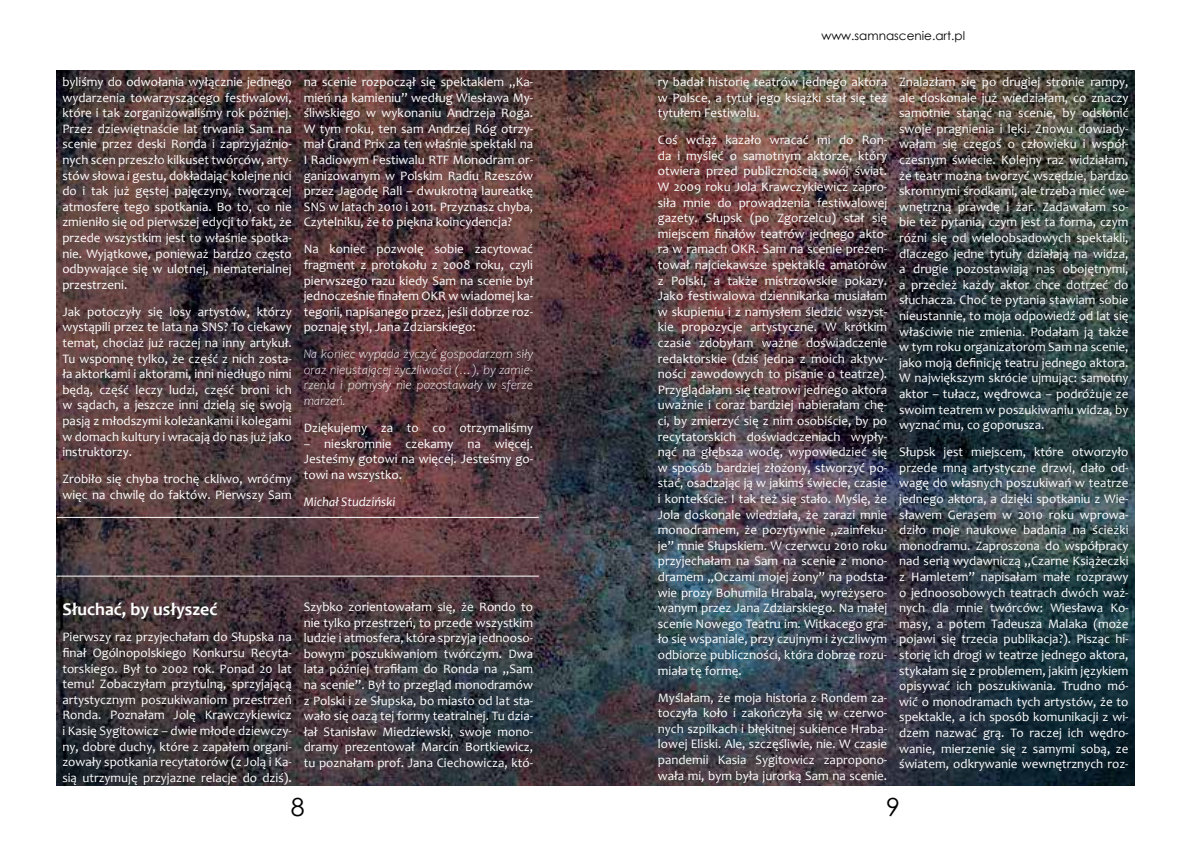
<style>
.page{position:relative;width:1191px;height:842px;background:#fff}
.page>*{position:absolute;margin:0;border:0;box-sizing:border-box;transform-origin:0 0}
.t1{font:25px "Century Gothic";color:#000}
.t2{font:700 18px "Candara";color:#fff}
.t3{font:13px/15.6px "Candara";color:#fff;text-align:justify}
.t4{font:italic 300 13px/15.6px "Candara";color:#fff;text-align:justify}
.t5{font:italic 13px "Candara";color:#fff}
.t6{font:12px "Century Gothic";color:#000}
</style>
<div class="page">
<img style="left:57px;top:71px;width:1077px;height:714px">
<hr style="left:57px;top:517px;width:482px;height:1px;background:#fff">
<hr style="left:57px;top:576px;width:482px;height:1px;background:#fff">
<p class="t3" style="left:62px;top:74px;width:231px">byliśmy do odwołania wyłącznie jednego wydarzenia towarzyszącego festiwalowi, które i tak zorganizowaliśmy rok później.<br>Przez dziewiętnaście lat trwania Sam na scenie przez deski Ronda i zaprzyjaźnio&shy;nych scen przeszło kilkuset twórców, arty&shy;stów słowa i gestu, dokładając kolejne nici do i tak już gęstej pajęczyny, tworzącej atmosferę tego spotkania. Bo to, co nie zmieniło się od pierwszej edycji to fakt, że przede wszystkim jest to właśnie spotka&shy;nie. Wyjątkowe, ponieważ bardzo często odbywające się w ulotnej, niematerialnej przestrzeni.</p>
<p class="t3" style="left:62px;top:304px;width:231px">Jak potoczyły się losy artystów, którzy wystąpili przez te lata na SNS? To ciekawy temat, chociaż już raczej na inny artykuł.<br>Tu wspomnę tylko, że część z nich zosta&shy;ła aktorkami i aktorami, inni niedługo nimi będą, część leczy ludzi, część broni ich w sądach, a jeszcze inni dzielą się swoją pasją z młodszymi koleżankami i kolegami w domach kultury i wracają do nas już jako instruktorzy.</p>
<p class="t3" style="left:62px;top:471px;width:231px">Zrobiło się chyba trochę ckliwo, wróćmy więc na chwilę do faktów. Pierwszy Sam</p>
<p class="t3" style="left:304px;top:74px;width:231px">na scenie rozpoczął się spektaklem „Ka&shy;mień na kamieniu” według Wiesława My&shy;śliwskiego w wykonaniu Andrzeja Roga.<br>W tym roku, ten sam Andrzej Róg otrzy&shy;mał Grand Prix za ten właśnie spektakl na I Radiowym Festiwalu RTF Monodram or&shy;ganizowanym w Polskim Radiu Rzeszów przez Jagodę Rall – dwukrotną laureatkę SNS w latach 2010 i 2011. Przyznasz chyba, Czytelniku, że to piękna koincydencja?</p>
<p class="t3" style="left:304px;top:241px;width:231px">Na koniec pozwolę sobie zacytować fragment z protokołu z 2008 roku, czyli pierwszego razu kiedy Sam na scenie był jednocześnie finałem OKR w wiadomej ka&shy;tegorii, napisanego przez, jeśli dobrze roz&shy;poznaję styl, Jana Zdziarskiego:</p>
<p class="t4" style="left:304px;top:346px;width:231px">Na koniec wypada życzyć gospodarzom siły oraz nieustającej życzliwości (…), by zamie&shy;rzenia i pomysły nie pozostawały w sferze marzeń.</p>
<p class="t3" style="left:304px;top:420px;width:231px">Dziękujemy za to co otrzymaliśmy</p>
<p class="t3" style="left:304px;top:435px;width:231px">– nieskromnie czekamy na więcej.<br>Jesteśmy gotowi na więcej. Jesteśmy go&shy;towi na wszystko.</p>
<p class="t5" style="left:304px;top:493px;width:93px">Michał Studziński</p>
<h2 class="t2" style="left:62px;top:597px;width:156px">Słuchać, by usłyszeć</h2>
<p class="t3" style="left:62px;top:629px;width:231px">Pierwszy raz przyjechałam do Słupska na finał Ogólnopolskiego Konkursu Recyta&shy;torskiego. Był to 2002 rok. Ponad 20 lat temu! Zobaczyłam przytulną, sprzyjającą artystycznym poszukiwaniom przestrzeń Ronda. Poznałam Jolę Krawczykiewicz i Kasię Sygitowicz – dwie młode dziewczy&shy;ny, dobre duchy, które z zapałem organi&shy;zowały spotkania recytatorów (z Jolą i Ka&shy;sią utrzymuję przyjazne relacje do dziś).</p>
<p class="t3" style="left:304px;top:599px;width:231px">Szybko zorientowałam się, że Rondo to nie tylko przestrzeń, to przede wszystkim ludzie i atmosfera, która sprzyja jednooso&shy;bowym poszukiwaniom twórczym. Dwa lata później trafiłam do Ronda na „Sam na scenie”. Był to przegląd monodramów z Polski i ze Słupska, bo miasto od lat sta&shy;wało się oazą tej formy teatralnej. Tu dzia&shy;łał Stanisław Miedziewski, swoje mono&shy;dramy prezentował Marcin Bortkiewicz, tu poznałam prof. Jana Ciechowicza, któ-</p>
<h1 class="t1" style="left:291px;top:789px;width:15px">8</h1>
<p class="t6" style="left:821px;top:27px;width:145px">www.samnascenie.art.pl</p>
<p class="t3" style="left:658px;top:74px;width:231px">ry badał historię teatrów jednego aktora w Polsce, a tytuł jego książki stał się też tytułem Festiwalu.</p>
<p class="t3" style="left:658px;top:132px;width:231px">Coś wciąż kazało wracać mi do Ron&shy;da i myśleć o samotnym aktorze, który otwiera przed publicznością swój świat.<br>W 2009 roku Jola Krawczykiewicz zapro&shy;siła mnie do prowadzenia festiwalowej gazety. Słupsk (po Zgorzelcu) stał się miejscem finałów teatrów jednego akto&shy;ra w ramach OKR. Sam na scenie prezen&shy;tował najciekawsze spektakle amatorów z Polski, a także mistrzowskie pokazy.<br>Jako festiwalowa dziennikarka musiałam w skupieniu i z namysłem śledzić wszyst&shy;kie propozycje artystyczne. W krótkim czasie zdobyłam ważne doświadczenie redaktorskie (dziś jedna z moich aktyw&shy;ności zawodowych to pisanie o teatrze).<br>Przyglądałam się teatrowi jednego aktora uważnie i coraz bardziej nabierałam chę&shy;ci, by zmierzyć się z nim osobiście, by po recytatorskich doświadczeniach wypły&shy;nąć na głębsza wodę, wypowiedzieć się w sposób bardziej złożony, stworzyć po&shy;stać, osadzając ją w jakimś świecie, czasie i kontekście. I tak też się stało. Myślę, że Jola doskonale wiedziała, że zarazi mnie monodramem, że pozytywnie „zainfeku&shy;je” mnie Słupskiem. W czerwcu 2010 roku przyjechałam na Sam na scenie z mono&shy;dramem „Oczami mojej żony” na podsta&shy;wie prozy Bohumila Hrabala, wyreżysero&shy;wanym przez Jana Zdziarskiego. Na małej scenie Nowego Teatru im. Witkacego gra&shy;ło się wspaniale, przy czujnym i życzliwym odbiorze publiczności, która dobrze rozu&shy;miała tę formę.</p>
<p class="t3" style="left:658px;top:689px;width:231px">Myślałam, że moja historia z Rondem za&shy;toczyła koło i zakończyła się w czerwo&shy;nych szpilkach i błękitnej sukience Hraba&shy;lowej Eliski. Ale, szczęśliwie, nie. W czasie pandemii Kasia Sygitowicz zapropono&shy;wała mi, bym była jurorką Sam na scenie.</p>
<p class="t3" style="left:899px;top:74px;width:231px">Znalazłam się po drugiej stronie rampy, ale doskonale już wiedziałam, co znaczy samotnie stanąć na scenie, by odsłonić swoje pragnienia i lęki. Znowu dowiady&shy;wałam się czegoś o człowieku i współ&shy;czesnym świecie. Kolejny raz widziałam, że teatr można tworzyć wszędzie, bardzo skromnymi środkami, ale trzeba mieć we&shy;wnętrzną prawdę i żar. Zadawałam so&shy;bie też pytania, czym jest ta forma, czym różni się od wieloobsadowych spektakli, dlaczego jedne tytuły działają na widza, a drugie pozostawiają nas obojętnymi, a przecież każdy aktor chce dotrzeć do słuchacza. Choć te pytania stawiam sobie nieustannie, to moja odpowiedź od lat się właściwie nie zmienia. Podałam ją także w tym roku organizatorom Sam na scenie, jako moją definicję teatru jednego aktora.<br>W największym skrócie ujmując: samotny aktor – tułacz, wędrowca – podróżuje ze swoim teatrem w poszukiwaniu widza, by wyznać mu, co goporusza.</p>
<p class="t3" style="left:899px;top:444px;width:231px">Słupsk jest miejscem, które otworzyło przede mną artystyczne drzwi, dało od&shy;wagę do własnych poszukiwań w teatrze jednego aktora, a dzięki spotkaniu z Wie&shy;sławem Gerasem w 2010 roku wprowa&shy;dziło moje naukowe badania na ścieżki monodramu. Zaproszona do współpracy nad serią wydawniczą „Czarne Książeczki z Hamletem” napisałam małe rozprawy o jednoosobowych teatrach dwóch waż&shy;nych dla mnie twórców: Wiesława Ko&shy;masy, a potem Tadeusza Malaka (może pojawi się trzecia publikacja?). Pisząc hi&shy;storię ich drogi w teatrze jednego aktora, stykałam się z problemem, jakim językiem opisywać ich poszukiwania. Trudno mó&shy;wić o monodramach tych artystów, że to spektakle, a ich sposób komunikacji z wi&shy;dzem nazwać grą. To raczej ich wędro&shy;wanie, mierzenie się z samymi sobą, ze światem, odkrywanie wewnętrznych roz-</p>
<h1 class="t1" style="left:886px;top:789px;width:15px">9</h1>
</div>
